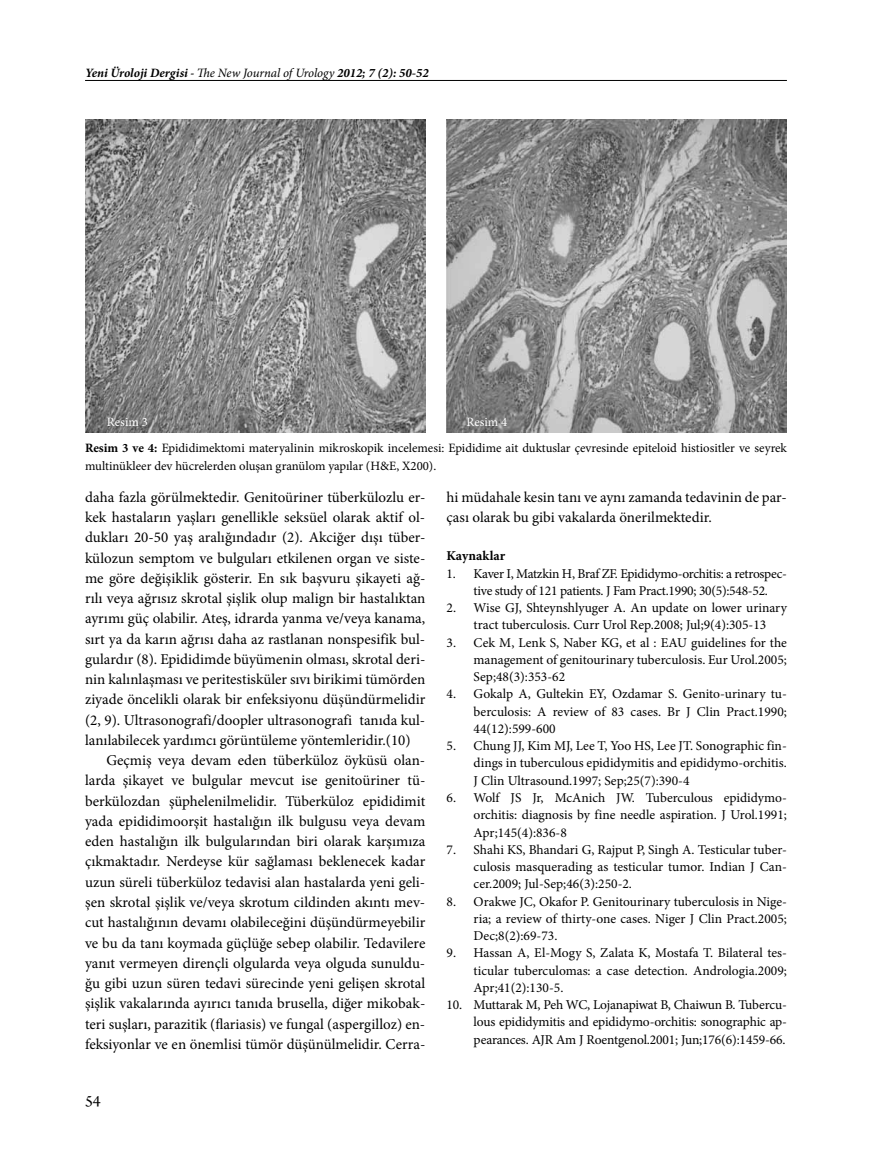
<style>
.page{position:relative;width:872px;height:1170px;background:#fff}
.page>*{position:absolute;margin:0;border:0;box-sizing:border-box;transform-origin:0 0}
.t1{font:16.5px "Arno Pro";color:#000}
.t2{font:15px/20.2px "Minion Pro";color:#000}
.t3{font:13.5px/17.2px "Minion Pro";letter-spacing:-.005em;color:#000;text-align:justify}
.t4{font:700 13.5px "Minion Pro";color:#000}
.t5{font:12.75px/25.3px "Minion Pro";color:#000}
.t6{font:italic 700 12.75px "Minion Pro";color:#000}
.t7{font:12.75px "Minion Pro";color:#fff}
.s1{font-stretch:condensed}
.s2{font-weight:400}
.s3{color:#fff}
.s4{font-weight:700}
</style>
<div class="page">
<hr style="left:85px;top:80px;width:702px;height:1px;background:#000">
<img style="left:85px;top:119px;width:340px;height:313px">
<img style="left:446px;top:119px;width:341px;height:313px">
<p class="t6" style="left:85px;top:63px;width:345px">Yeni Üroloji Dergisi <span class="s1">-</span> <span class="s2">The New Journal of Urology</span> 2012; 7 (2): 50-52</p>
<p class="t5" style="left:85px;top:409px;width:703px;text-indent:381px"><span class="s3">Resim 4<br></span><span class="s4">Resim 3 ve 4:</span> Epididimektomi materyalinin mikroskopik incelemesi: Epididime ait duktuslar çevresinde epiteloid histiositler ve seyrek</p>
<p class="t5" style="left:85px;top:453px;width:353px">multinükleer dev hücrelerden oluşan granülom yapılar (H&amp;E, X200).</p>
<p class="t7" style="left:107px;top:413px;width:42px">Resim 3</p>
<p class="t2" style="left:85px;top:487px;width:342px">daha fazla görülmektedir. Genitoüriner tüberkülozlu er-</p>
<p class="t2" style="left:85px;top:507px;width:342px">kek hastaların yaşları genellikle seksüel olarak aktif ol-</p>
<p class="t2" style="left:85px;top:527px;width:342px">dukları 20-50 yaş aralığındadır (2). Akciğer dışı tüber-</p>
<p class="t2" style="left:85px;top:547px;width:342px">külozun semptom ve bulguları etkilenen organ ve siste-</p>
<p class="t2" style="left:85px;top:568px;width:342px">me göre değişiklik gösterir. En sık başvuru şikayeti ağ-</p>
<p class="t2" style="left:85px;top:588px;width:342px">rılı veya ağrısız skrotal şişlik olup malign bir hastalıktan</p>
<p class="t2" style="left:85px;top:608px;width:342px">ayrımı güç olabilir. Ateş, idrarda yanma ve/veya kanama,</p>
<p class="t2" style="left:85px;top:628px;width:342px">sırt ya da karın ağrısı daha az rastlanan nonspesifik bul-</p>
<p class="t2" style="left:85px;top:649px;width:342px">gulardır (8). Epididimde büyümenin olması, skrotal deri-</p>
<p class="t2" style="left:85px;top:669px;width:342px">nin kalınlaşması ve peritestisküler sıvı birikimi tümörden</p>
<p class="t2" style="left:85px;top:689px;width:342px">ziyade öncelikli olarak bir enfeksiyonu düşündürmelidir</p>
<p class="t2" style="left:85px;top:709px;width:342px">(2, 9). Ultrasonografi/doopler ultrasonografi tanıda kul-</p>
<p class="t2" style="left:85px;top:730px;width:327px">lanılabilecek yardımcı görüntüleme yöntemleridir.(10)</p>
<p class="t2" style="left:106px;top:750px;width:320px">Geçmiş veya devam eden tüberküloz öyküsü olan-</p>
<p class="t2" style="left:85px;top:770px;width:342px">larda şikayet ve bulgular mevcut ise genitoüriner tü-</p>
<p class="t2" style="left:85px;top:790px;width:342px">berkülozdan şüphelenilmelidir. Tüberküloz epididimit</p>
<p class="t2" style="left:85px;top:811px;width:342px">yada epididimoorşit hastalığın ilk bulgusu veya devam</p>
<p class="t2" style="left:85px;top:831px;width:342px">eden hastalığın ilk bulgularından biri olarak karşımıza</p>
<p class="t2" style="left:85px;top:851px;width:342px">çıkmaktadır. Nerdeyse kür sağlaması beklenecek kadar</p>
<p class="t2" style="left:85px;top:871px;width:342px">uzun süreli tüberküloz tedavisi alan hastalarda yeni geli-</p>
<p class="t2" style="left:85px;top:892px;width:342px">şen skrotal şişlik ve/veya skrotum cildinden akıntı mev-</p>
<p class="t2" style="left:85px;top:912px;width:342px">cut hastalığının devamı olabileceğini düşündürmeyebilir</p>
<p class="t2" style="left:85px;top:932px;width:342px">ve bu da tanı koymada güçlüğe sebep olabilir. Tedavilere</p>
<p class="t2" style="left:85px;top:952px;width:342px">yanıt vermeyen dirençli olgularda veya olguda sunuldu-</p>
<p class="t2" style="left:85px;top:973px;width:342px">ğu gibi uzun süren tedavi sürecinde yeni gelişen skrotal</p>
<p class="t2" style="left:85px;top:993px;width:342px">şişlik vakalarında ayırıcı tanıda brusella, diğer mikobak-</p>
<p class="t2" style="left:85px;top:1013px;width:342px">teri suşları, parazitik (flariasis) ve fungal (aspergilloz) en-</p>
<p class="t2" style="left:85px;top:1033px;width:342px">feksiyonlar ve en önemlisi tümör düşünülmelidir. Cerra-</p>
<p class="t1" style="left:85px;top:1091px;width:17px">54</p>
<p class="t2" style="left:446px;top:487px;width:342px">hi müdahale kesin tanı ve aynı zamanda tedavinin de par&shy;çası olarak bu gibi vakalarda önerilmektedir.</p>
<p class="t4" style="left:446px;top:546px;width:60px">Kaynaklar</p>
<p class="t3" style="left:446px;top:564px;width:342px;text-align:center">1. Kaver I, Matzkin H, Braf ZF. Epididymo-orchitis: a retrospec&shy;tive study of 121 patients. J Fam Pract.1990; 30(5):548-52.</p>
<p class="t3" style="left:446px;top:599px;width:342px;text-align:center">2. Wise GJ, Shteynshlyuger A. An update on lower urinary tract tuberculosis. Curr Urol Rep.2008; Jul;9(4):305-13</p>
<p class="t3" style="left:473px;top:633px;width:315px;text-indent:-27px">3. Cek M, Lenk S, Naber KG, et al : EAU guidelines for the management of genitourinary tuberculosis. Eur Urol.2005; Sep;48(3):353-62</p>
<p class="t3" style="left:473px;top:685px;width:315px;text-indent:-27px">4. Gokalp A, Gultekin EY, Ozdamar S. Genito-urinary tu&shy;berculosis: A review of 83 cases. Br J Clin Pract.1990; 44(12):599-600</p>
<p class="t3" style="left:473px;top:737px;width:315px;text-indent:-27px">5. Chung JJ, Kim MJ, Lee T, Yoo HS, Lee JT. Sonographic fin&shy;dings in tuberculous epididymitis and epididymo-orchitis.<br>J Clin Ultrasound.1997; Sep;25(7):390-4</p>
<p class="t3" style="left:473px;top:789px;width:315px;text-indent:-27px">6. Wolf JS Jr, McAnich JW. Tuberculous epididymo&shy;orchitis: diagnosis by fine needle aspiration. J Urol.1991; Apr;145(4):836-8</p>
<p class="t3" style="left:473px;top:840px;width:315px;text-indent:-27px">7. Shahi KS, Bhandari G, Rajput P, Singh A. Testicular tuber&shy;culosis masquerading as testicular tumor. Indian J Can&shy;cer.2009; Jul-Sep;46(3):250-2.</p>
<p class="t3" style="left:473px;top:892px;width:315px;text-indent:-27px">8. Orakwe JC, Okafor P. Genitourinary tuberculosis in Nige&shy;ria; a review of thirty-one cases. Niger J Clin Pract.2005; Dec;8(2):69-73.</p>
<p class="t3" style="left:473px;top:944px;width:315px;text-indent:-27px">9. Hassan A, El-Mogy S, Zalata K, Mostafa T. Bilateral tes&shy;ticular tuberculomas: a case detection. Andrologia.2009; Apr;41(2):130-5.</p>
<p class="t3" style="left:473px;top:996px;width:315px;text-indent:-27px">10. Muttarak M, Peh WC, Lojanapiwat B, Chaiwun B. Tubercu&shy;lous epididymitis and epididymo-orchitis: sonographic ap&shy;pearances. AJR Am J Roentgenol.2001; Jun;176(6):1459-66.</p>
</div>
